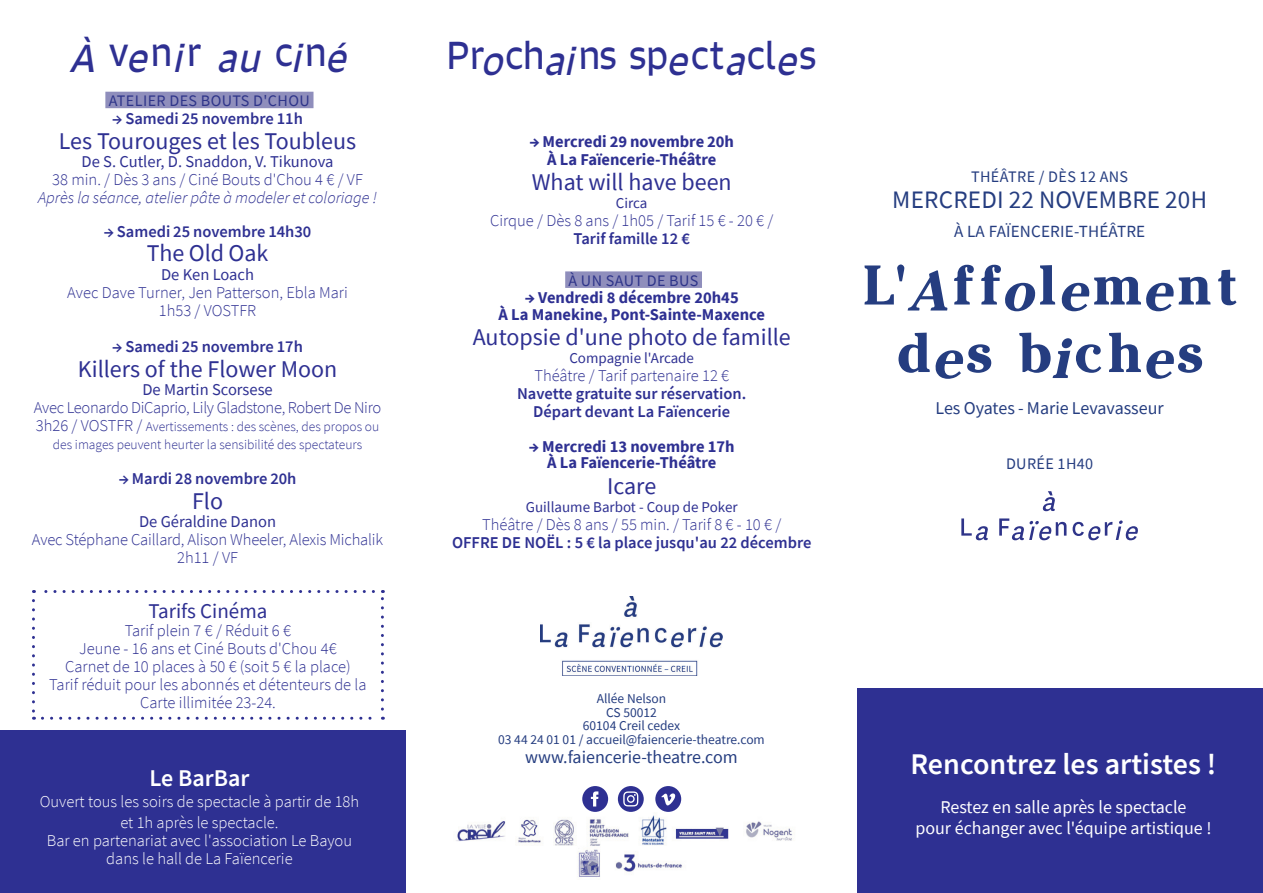
<style>
.page{position:relative;width:1263px;height:893px;background:#fff}
.page>*{position:absolute;margin:0;border:0;box-sizing:border-box;transform-origin:0 0}
.t1{font:700 55.5px/67.5px "Cheltenham Std";color:#253d80;text-align:center}
.t2{font:37.5px "Signo";letter-spacing:-.005em;color:#2e3092}
.t3{font:italic 37.5px "Signo";color:#2e3092}
.t4{font:600 30px "Source Sans Pro";color:#fff}
.t5{font:25.05px "Source Sans Pro";letter-spacing:.01em;color:#253d80}
.t6{font:24px "Source Sans Pro";color:#2e3092}
.t7{font:600 24px "Source Sans Pro";color:#fff}
.t8{font:21px "Source Sans Pro";color:#2e3092}
.t9{font:18px/21px "Source Sans Pro";color:#fff;text-align:center}
.t10{font:18px "Source Sans Pro";color:#253d80}
.t11{font:17.1px "Source Sans Pro";letter-spacing:.01em;color:#253d80}
.t12{font:300 16.5px/18px "Source Sans Pro";color:#2e3092;text-align:center}
.t13{font:600 16.5px/18px "Source Sans Pro";color:#2e3092;text-align:center}
.t14{font:700 16.5px/16.5px "Source Sans Pro";color:#2e3092;text-align:center}
.t15{font:300 16.5px/21px "Source Sans Pro";color:#fff;text-align:center}
.t16{font:16.5px "Source Sans Pro";color:#2e3092}
.t17{font:300 16.5px "Source Sans Pro";letter-spacing:-.02em;color:#2e3092}
.t18{font:italic 300 16.5px "Source Sans Pro";color:#2e3092}
.t19{font:16.05px "Source Sans Pro";letter-spacing:.025em;color:#2e3489}
.t20{font:16.05px "Source Sans Pro";letter-spacing:.025em;color:#253d80}
.t21{font:15px "Source Sans Pro";color:#2e3092}
.t22{font:300 13.5px/18px "Source Sans Pro";color:#2e3092;text-align:center}
.t23{font:13.5px/13.5px "Source Sans Pro";color:#253d80;text-align:center}
.s1{font-size:16.5px}
.s2{font-style:italic}
</style>
<div class="page">
<div style="left:105px;top:92px;width:208px;height:16px;background:#8f8ebc"></div>
<svg style="left:32px;top:601px;width:3px;height:119px"></svg>
<svg style="left:42px;top:717px;width:341px;height:3px"></svg>
<svg style="left:381px;top:590px;width:3px;height:119px"></svg>
<svg style="left:33px;top:590px;width:340px;height:3px"></svg>
<div style="left:565px;top:271px;width:137px;height:17px;background:#8f8ebc"></div>
<svg style="left:582px;top:786px;width:26px;height:26px"></svg>
<svg style="left:618px;top:786px;width:26px;height:26px"></svg>
<svg style="left:655px;top:786px;width:26px;height:26px"></svg>
<img style="left:456px;top:815px;width:336px;height:62px">
<svg style="left:961px;top:491px;width:177px;height:49px"></svg>
<img style="left:540px;top:596px;width:183px;height:80px">
<div style="left:857px;top:689px;width:406px;height:204px;background:#2e3092"></div>
<div style="left:0;top:730px;width:405px;height:163px;background:#2e3092"></div>
<h2 class="t3" style="left:69px;top:35px;width:288px">À <sup>v</sup>e<sup>n</sup>i<sup>r</sup> au <sup>c</sup>i<sup>n</sup>é</h2>
<p class="t19" style="left:109px;top:90px;width:203px">ATELIER DES BOUTS D'CHOU</p>
<p class="t13" style="left:112px;top:110px;width:192px">→ Samedi 25 novembre 11h</p>
<h3 class="t6" style="left:59px;top:126px;width:299px">Les Tourouges et les Toubleus</h3>
<p class="t16" style="left:82px;top:151px;width:253px">De S. Cutler, D. Snaddon, V. Tikunova</p>
<p class="t12" style="left:52px;top:171px;width:312px">38 min. / Dès 3 ans / Ciné Bouts d'Chou 4 € / VF</p>
<p class="t18" style="left:38px;top:188px;width:340px">Après la séance, atelier pâte à modeler et coloriage !</p>
<p class="t13" style="left:104px;top:222px;width:209px">→ Samedi 25 novembre 14h30</p>
<h3 class="t6" style="left:147px;top:238px;width:123px">The Old Oak</h3>
<p class="t16" style="left:161px;top:264px;width:94px">De Ken Loach</p>
<p class="t12" style="left:67px;top:284px;width:282px">Avec Dave Turner, Jen Patterson, Ebla Mari<br>1h53 / VOSTFR</p>
<p class="t13" style="left:112px;top:337px;width:192px">→ Samedi 25 novembre 17h</p>
<h3 class="t6" style="left:78px;top:353px;width:261px">Killers of the Flower Moon</h3>
<p class="t16" style="left:142px;top:379px;width:132px">De Martin Scorsese</p>
<p class="t17" style="left:34px;top:397px;width:349px">Avec Leonardo DiCaprio, Lily Gladstone, Robert De Niro</p>
<p class="t22" style="left:36px;top:417px;width:345px"><span class="s1">3h26 / VOSTFR /</span> Avertissements : des scènes, des propos ou des images peuvent heurter la sensibilité des spectateurs</p>
<p class="t13" style="left:119px;top:470px;width:179px">→ Mardi 28 novembre 20h</p>
<h3 class="t6" style="left:192px;top:486px;width:32px">Flo</h3>
<p class="t16" style="left:139px;top:511px;width:139px">De Géraldine Danon</p>
<p class="t12" style="left:32px;top:531px;width:353px">Avec Stéphane Caillard, Alison Wheeler, Alexis Michalik<br>2h11 / VF</p>
<p class="t8" style="left:148px;top:597px;width:120px">Tarifs Cinéma</p>
<p class="t12" style="left:49px;top:621px;width:319px">Tarif plein 7 € / Réduit 6 €<br>Jeune - 16 ans et Ciné Bouts d'Chou 4€<br>Carnet de 10 places à 50 € (soit 5 € la place)<br>Tarif réduit pour les abonnés et détenteurs de la Carte illimitée 23-24.</p>
<h3 class="t7" style="left:149px;top:763px;width:102px">Le BarBar</h3>
<p class="t15" style="left:40px;top:791px;width:321px">Ouvert tous les soirs de spectacle à partir de 18h et 1h après le spectacle.</p>
<p class="t15" style="left:47px;top:832px;width:307px;line-height:18px">Bar en partenariat avec l'association Le Bayou dans le hall de La Faïencerie</p>
<h2 class="t2" style="left:446px;top:31px;width:372px">Pr<span class="s2">o</span>ch<span class="s2">ai</span>ns sp<span class="s2">e</span>ct<span class="s2">a</span>cl<span class="s2">e</span>s</h2>
<p class="t14" style="left:529px;top:133px;width:206px;line-height:17.2px">→ Mercredi 29 novembre 20h<br>À La Faïencerie-Théâtre</p>
<h3 class="t6" style="left:532px;top:167px;width:201px">What will have been</h3>
<p class="t21" style="left:616px;top:194px;width:33px">Circa</p>
<p class="t12" style="left:490px;top:212px;width:285px">Cirque / Dès 8 ans / 1h05 / Tarif 15 € - 20 € /</p>
<p class="t13" style="left:573px;top:229px;width:118px">Tarif famille 12 €</p>
<p class="t19" style="left:568px;top:270px;width:131px">À UN SAUT DE BUS</p>
<p class="t14" style="left:498px;top:289px;width:268px">→ Vendredi 8 décembre 20h45<br>À La Manekine, Pont-Sainte-Maxence</p>
<h3 class="t6" style="left:473px;top:322px;width:320px">Autopsie d'une photo de famille</h3>
<p class="t21" style="left:569px;top:348px;width:126px">Compagnie l'Arcade</p>
<p class="t12" style="left:534px;top:367px;width:196px">Théâtre / Tarif partenaire 12 €</p>
<p class="t13" style="left:517px;top:384px;width:231px">Navette gratuite sur réservation.<br>Départ devant La Faïencerie</p>
<p class="t14" style="left:529px;top:438px;width:207px">→ Mercredi 13 novembre 17h<br>À La Faïencerie-Théâtre</p>
<h3 class="t6" style="left:607px;top:470px;width:51px">Icare</h3>
<p class="t21" style="left:526px;top:497px;width:213px">Guillaume Barbot - Coup de Poker</p>
<p class="t12" style="left:482px;top:515px;width:300px">Théâtre / Dès 8 ans / 55 min. / Tarif 8 € - 10 € /</p>
<p class="t13" style="left:452px;top:533px;width:361px">OFFRE DE NOËL : 5 € la place jusqu'au 22 décembre</p>
<p class="t20" style="left:971px;top:166px;width:159px">THÉÂTRE / DÈS 12 ANS</p>
<h3 class="t5" style="left:892px;top:184px;width:316px">MERCREDI 22 NOVEMBRE 20H</h3>
<p class="t11" style="left:954px;top:220px;width:193px">À LA FAÏENCERIE-THÉÂTRE</p>
<h1 class="t1" style="left:863px;top:251px;width:375px">L'<span class="s2">A</span>ff<span class="s2">o</span>l<span class="s2">e</span>m<span class="s2">e</span>nt d<span class="s2">e</span>s b<span class="s2">i</span>ch<span class="s2">e</span>s</h1>
<p class="t10" style="left:935px;top:397px;width:230px">Les Oyates - Marie Levavasseur</p>
<p class="t20" style="left:1006px;top:454px;width:89px">DURÉE 1H40</p>
<p class="t23" style="left:498px;top:692px;width:268px">Allée Nelson<br>CS 50012<br>60104 Creil cedex<br>03 44 24 01 01 / accueil@faiencerie-theatre.com</p>
<p class="t10" style="left:525px;top:746px;width:214px">www.faiencerie-theatre.com</p>
<h3 class="t4" style="left:910px;top:745px;width:307px">Rencontrez les artistes !</h3>
<p class="t9" style="left:915px;top:797px;width:298px">Restez en salle après le spectacle<br>pour échanger avec l'équipe artistique !</p>
</div>
